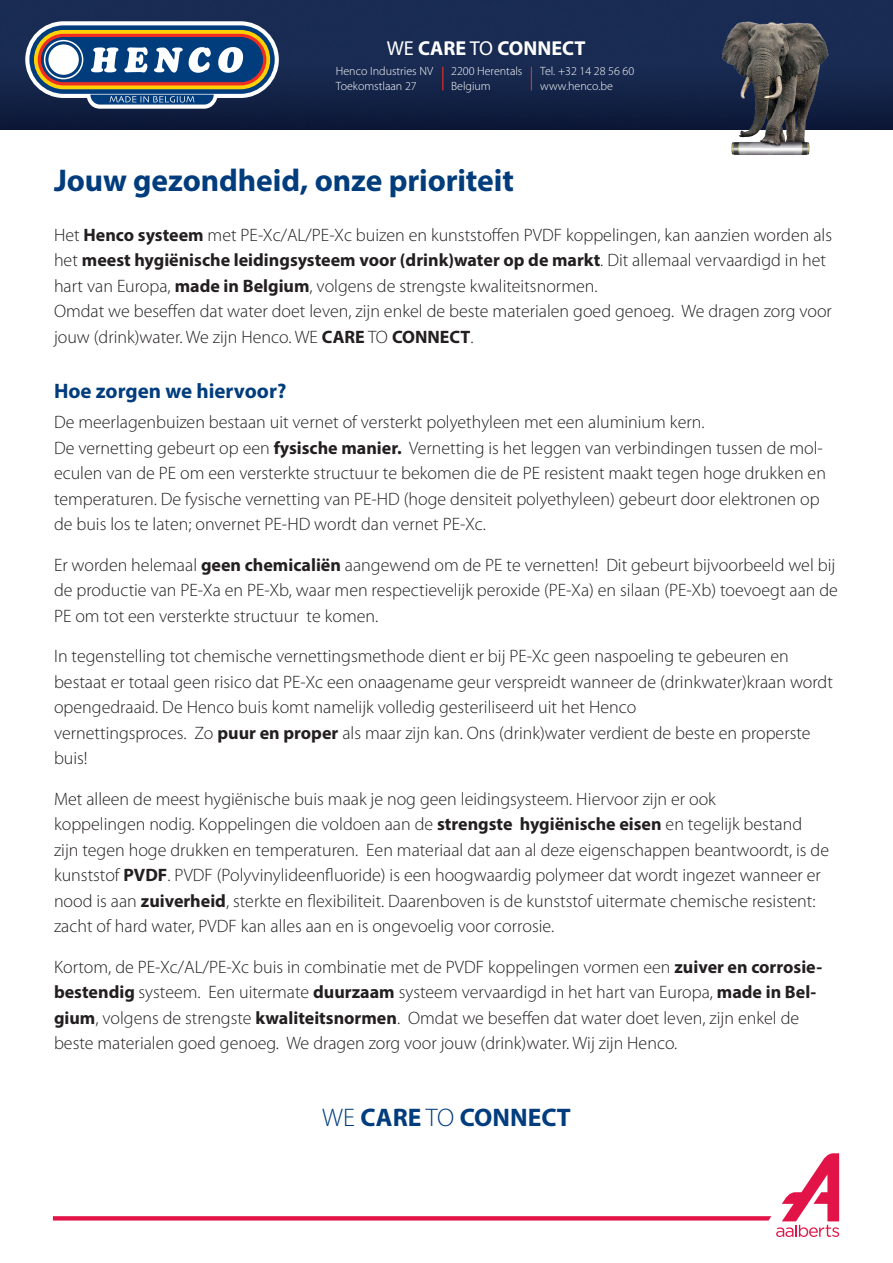
<style>
.page{position:relative;width:893px;height:1263px;background:#fff}
.page>*{position:absolute;margin:0;border:0;box-sizing:border-box;transform-origin:0 0}
.t1{font:700 31.5px "Myriad Pro";letter-spacing:-.005em;color:#013d7d}
.t2{font:700 25.5px "Myriad Pro";color:#013d7d}
.t3{font:700 21px "Myriad Pro";color:#013d7d}
.t4{font:700 20.25px "Myriad Pro";color:#fff}
.t5{font:300 18px/25.5px "Myriad Pro";color:#231f20}
.t6{font:300 12px/15px "Myriad Pro";color:#fff}
.s1{font-weight:400}
.s2{font-weight:700}
.s3{font-weight:300}
</style>
<div class="page">
<img style="left:0;top:0;width:893px;height:129px">
<svg style="left:442px;top:67px;width:1px;height:23px"></svg>
<svg style="left:531px;top:67px;width:1px;height:23px"></svg>
<img style="left:718px;top:19px;width:113px;height:136px">
<svg style="left:25px;top:21px;width:254px;height:88px"></svg>
<svg style="left:53px;top:1153px;width:786px;height:84px"></svg>
<p class="t4" style="left:387px;top:35px;width:200px"><span class="s1">WE</span> CARE <span class="s1">TO</span> CONNECT</p>
<p class="t6" style="left:336px;top:64px;width:99px">Henco Industries NV</p>
<p class="t6" style="left:336px;top:79px;width:82px">Toekomstlaan 27</p>
<p class="t6" style="left:451px;top:64px;width:73px">2200 Herentals<br>Belgium</p>
<p class="t6" style="left:540px;top:64px;width:95px">Tel. +32 14 28 56 60</p>
<p class="t6" style="left:540px;top:79px;width:74px">www.henco.be</p>
<p class="t1" style="left:54px;top:160px;width:461px">Jouw gezondheid, onze prioriteit</p>
<p class="t5" style="left:54px;top:222px;width:779px">Het <span class="s2">Henco systeem</span> met PE-Xc/AL/PE-Xc buizen en kunststoffen PVDF koppelingen, kan aanzien worden als het <span class="s2">meest hygiënische leidingsysteem voor (drink)water op de markt</span>. Dit allemaal vervaardigd in het hart van Europa, <span class="s2">made in Belgium</span>, volgens de strengste kwaliteitsnormen.<br>Omdat we beseffen dat water doet leven, zijn enkel de beste materialen goed genoeg. We dragen zorg voor jouw (drink)water. We zijn Henco. WE <span class="s2">CARE</span> TO <span class="s2">CONNECT</span>.</p>
<p class="t3" style="left:54px;top:377px;width:234px">Hoe zorgen we hiervoor?</p>
<p class="t5" style="left:54px;top:410px;width:652px">De meerlagenbuizen bestaan uit vernet of versterkt polyethyleen met een aluminium kern.</p>
<p class="t5" style="left:54px;top:435px;width:773px">De vernetting gebeurt op een <span class="s2">fysische manier.</span> Vernetting is het leggen van verbindingen tussen de mol&shy;eculen van de PE om een versterkte structuur te bekomen die de PE resistent maakt tegen hoge drukken en temperaturen. De fysische vernetting van PE-HD (hoge densiteit polyethyleen) gebeurt door elektronen op de buis los te laten; onvernet PE-HD wordt dan vernet PE-Xc.</p>
<p class="t5" style="left:54px;top:552px;width:785px">Er worden helemaal <span class="s2">geen chemicaliën</span> aangewend om de PE te vernetten! Dit gebeurt bijvoorbeeld wel bij de productie van PE-Xa en PE-Xb, waar men respectievelijk peroxide (PE-Xa) en silaan (PE-Xb) toevoegt aan de<br>PE om tot een versterkte structuur te komen.</p>
<p class="t5" style="left:54px;top:644px;width:780px">In tegenstelling tot chemische vernettingsmethode dient er bij PE-Xc geen naspoeling te gebeuren en bestaat er totaal geen risico dat PE-Xc een onaagename geur verspreidt wanneer de (drinkwater)kraan wordt opengedraaid. De Henco buis komt namelijk volledig gesteriliseerd uit het Henco<br>vernettingsproces. Zo <span class="s2">puur en proper</span> als maar zijn kan. Ons (drink)water verdient de beste en properste buis!</p>
<p class="t5" style="left:54px;top:786px;width:777px">Met alleen de meest hygiënische buis maak je nog geen leidingsysteem. Hiervoor zijn er ook<br>koppelingen nodig. Koppelingen die voldoen aan de <span class="s2">strengste hygiënische eisen</span> en tegelijk bestand zijn tegen hoge drukken en temperaturen. Een materiaal dat aan al deze eigenschappen beantwoordt, is de kunststof <span class="s2">PVDF</span>. PVDF (Polyvinylideenfluoride) is een hoogwaardig polymeer dat wordt ingezet wanneer er nood is aan <span class="s2">zuiverheid</span>, sterkte en flexibiliteit. Daarenboven is de kunststof uitermate chemische resistent: zacht of hard water, PVDF kan alles aan en is ongevoelig voor corrosie.</p>
<p class="t5" style="left:54px;top:954px;width:770px">Kortom, de PE-Xc/AL/PE-Xc buis in combinatie met de PVDF koppelingen vormen een <span class="s2">zuiver en corrosie&shy;bestendig</span> systeem. Een uitermate <span class="s2">duurzaam</span> systeem vervaardigd in het hart van Europa, <span class="s2">made in Bel&shy;gium</span>, volgens de strengste <span class="s2">kwaliteitsnormen</span>. Omdat we beseffen dat water doet leven, zijn enkel de beste materialen goed genoeg. We dragen zorg voor jouw (drink)water. Wij zijn Henco.</p>
<p class="t2" style="left:322px;top:1100px;width:250px"><span class="s3">WE</span> CARE <span class="s3">TO</span> CONNECT</p>
</div>
